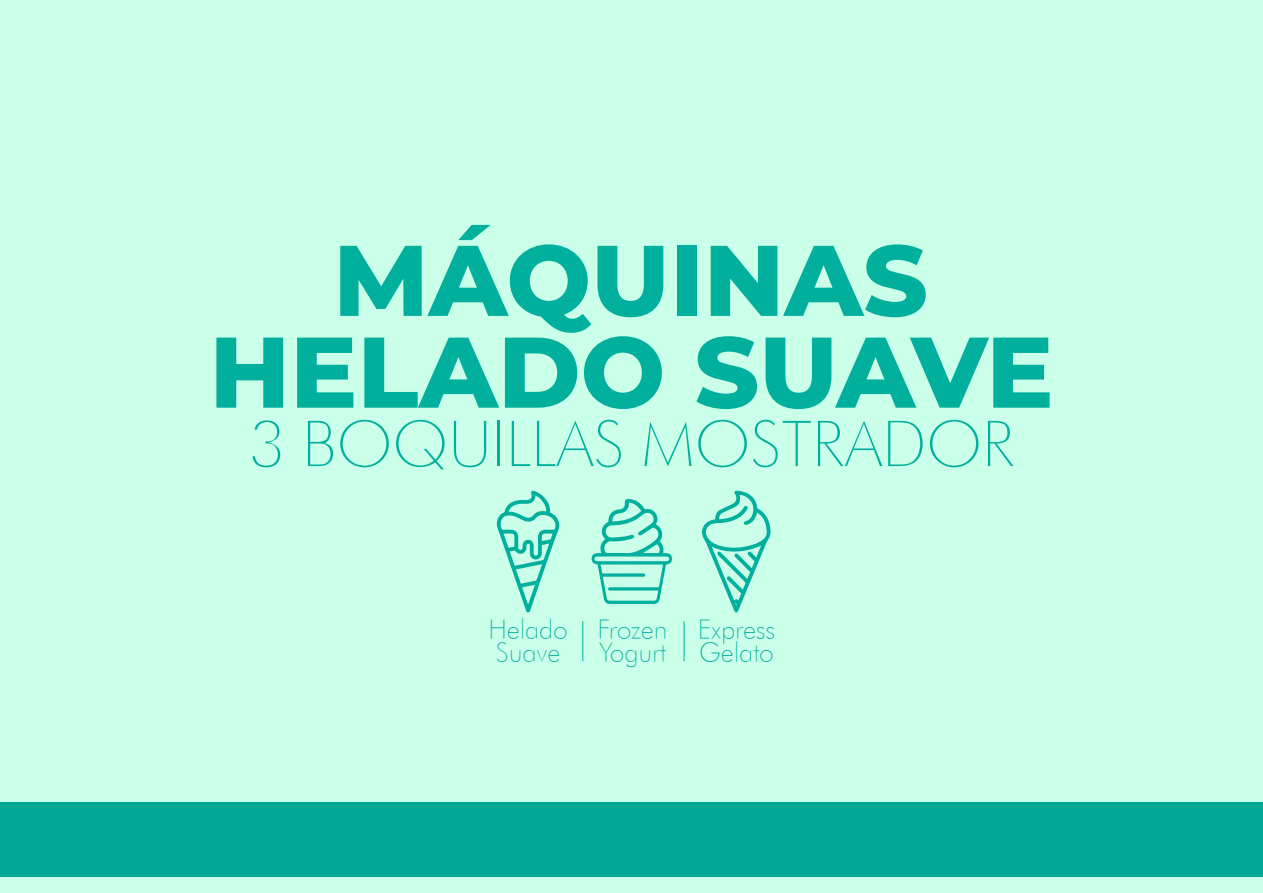
<style>
.page{position:relative;width:1263px;height:893px;background:#caffe9}
.page>*{position:absolute;margin:0;border:0;box-sizing:border-box;transform-origin:0 0}
.t1{font:800 100.05px/91.8px "Montserrat";color:#00b09d;text-align:center}
.t2{font:100 66.15px "Futura";color:#00b09d}
.t3{font:100 27.6px/22.8px "Futura";color:#00b09d}
</style>
<div class="page">
<div style="left:0;top:802px;width:1263px;height:75px;background:#00a893"></div>
<svg style="left:496px;top:491px;width:63px;height:121px"></svg>
<svg style="left:702px;top:491px;width:69px;height:121px"></svg>
<svg style="left:591px;top:499px;width:81px;height:105px"></svg>
<hr style="left:582px;top:621px;width:1px;height:40px;background:#00b09d">
<hr style="left:684px;top:621px;width:1px;height:40px;background:#00b09d">
<h1 class="t1" style="left:209px;top:229px;width:846px">MÁQUINAS<br>HELADO SUAVE</h1>
<h2 class="t2" style="left:248px;top:404px;width:767px">3 BOQUILLAS MOSTRADOR</h2>
<p class="t3" style="left:488px;top:617px;width:81px">Helado<br>Suave</p>
<p class="t3" style="left:597px;top:617px;width:71px">Frozen<br>Yogurt</p>
<p class="t3" style="left:697px;top:617px;width:79px">Express<br>Gelato</p>
</div>
